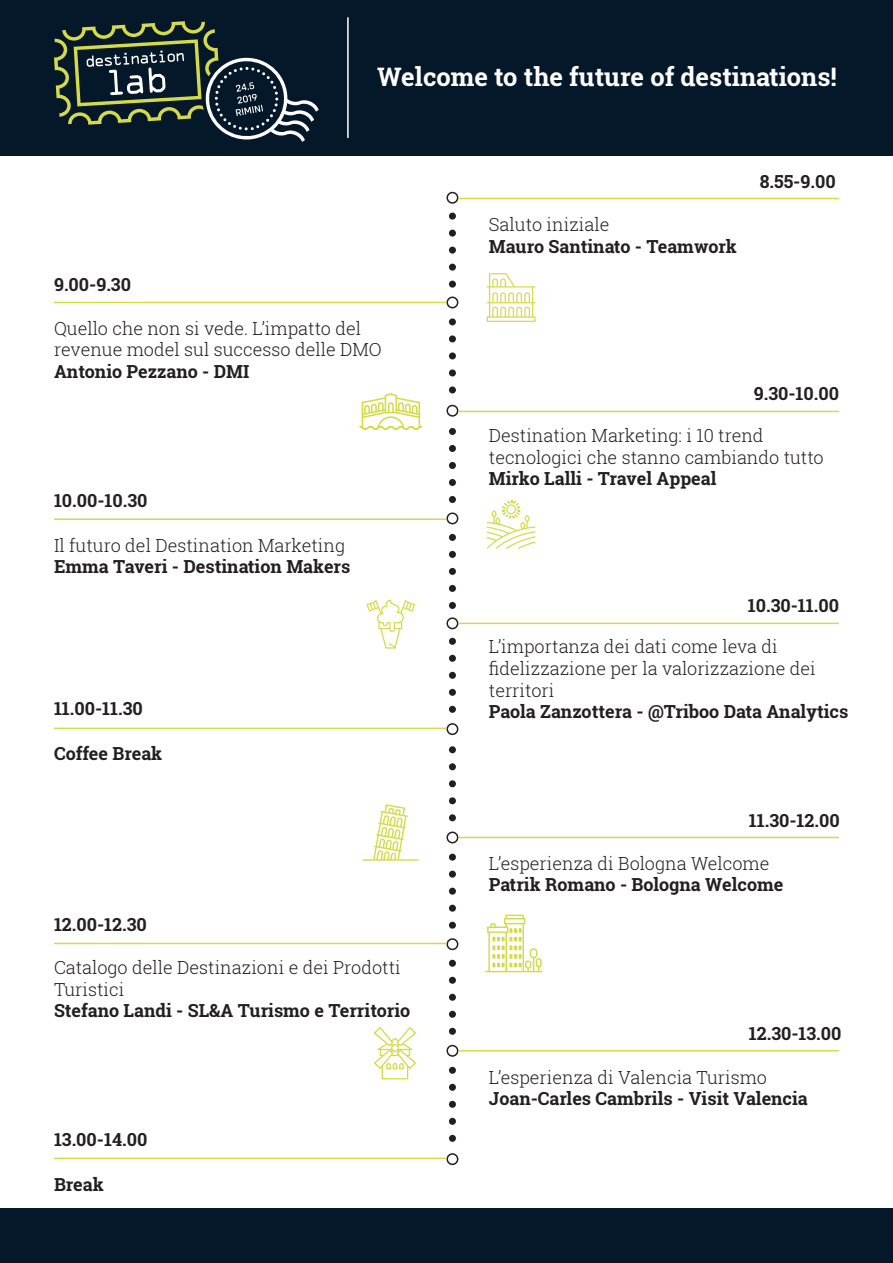
<style>
.page{position:relative;width:893px;height:1263px;background:#fff}
.page>*{position:absolute;margin:0;border:0;box-sizing:border-box;transform-origin:0 0}
.t1{font:700 25.5px "Roboto Slab";color:#fff}
.t2{font:300 18px/21.6px "Roboto Slab";color:#231f20}
.t3{font:700 18px "Roboto Slab";color:#231f20}
</style>
<div class="page">
<div style="left:446px;top:296px;width:12px;height:12px;border:2px solid #231f20;border-radius:50%"></div>
<div style="left:446px;top:405px;width:12px;height:12px;border:2px solid #231f20;border-radius:50%"></div>
<div style="left:446px;top:192px;width:12px;height:12px;border:2px solid #231f20;border-radius:50%"></div>
<div style="left:446px;top:512px;width:12px;height:12px;border:2px solid #231f20;border-radius:50%"></div>
<div style="left:446px;top:617px;width:12px;height:12px;border:2px solid #231f20;border-radius:50%"></div>
<div style="left:446px;top:831px;width:12px;height:12px;border:2px solid #231f20;border-radius:50%"></div>
<div style="left:446px;top:1045px;width:12px;height:12px;border:2px solid #231f20;border-radius:50%"></div>
<div style="left:446px;top:723px;width:12px;height:12px;border:2px solid #231f20;border-radius:50%"></div>
<div style="left:446px;top:938px;width:12px;height:12px;border:2px solid #231f20;border-radius:50%"></div>
<div style="left:446px;top:1153px;width:12px;height:12px;border:2px solid #231f20;border-radius:50%"></div>
<div style="left:449px;top:318px;width:7px;height:7px;background:#231f20;border-radius:50%"></div>
<div style="left:449px;top:213px;width:7px;height:7px;background:#231f20;border-radius:50%"></div>
<div style="left:449px;top:428px;width:7px;height:7px;background:#231f20;border-radius:50%"></div>
<div style="left:449px;top:534px;width:7px;height:7px;background:#231f20;border-radius:50%"></div>
<div style="left:449px;top:638px;width:7px;height:7px;background:#231f20;border-radius:50%"></div>
<div style="left:449px;top:746px;width:7px;height:7px;background:#231f20;border-radius:50%"></div>
<div style="left:449px;top:854px;width:7px;height:7px;background:#231f20;border-radius:50%"></div>
<div style="left:449px;top:960px;width:7px;height:7px;background:#231f20;border-radius:50%"></div>
<div style="left:449px;top:1067px;width:7px;height:7px;background:#231f20;border-radius:50%"></div>
<div style="left:449px;top:335px;width:7px;height:7px;background:#231f20;border-radius:50%"></div>
<div style="left:449px;top:230px;width:7px;height:7px;background:#231f20;border-radius:50%"></div>
<div style="left:449px;top:445px;width:7px;height:7px;background:#231f20;border-radius:50%"></div>
<div style="left:449px;top:551px;width:7px;height:7px;background:#231f20;border-radius:50%"></div>
<div style="left:449px;top:655px;width:7px;height:7px;background:#231f20;border-radius:50%"></div>
<div style="left:449px;top:763px;width:7px;height:7px;background:#231f20;border-radius:50%"></div>
<div style="left:449px;top:871px;width:7px;height:7px;background:#231f20;border-radius:50%"></div>
<div style="left:449px;top:977px;width:7px;height:7px;background:#231f20;border-radius:50%"></div>
<div style="left:449px;top:1084px;width:7px;height:7px;background:#231f20;border-radius:50%"></div>
<div style="left:449px;top:352px;width:7px;height:7px;background:#231f20;border-radius:50%"></div>
<div style="left:449px;top:247px;width:7px;height:7px;background:#231f20;border-radius:50%"></div>
<div style="left:449px;top:462px;width:7px;height:7px;background:#231f20;border-radius:50%"></div>
<div style="left:449px;top:568px;width:7px;height:7px;background:#231f20;border-radius:50%"></div>
<div style="left:449px;top:672px;width:7px;height:7px;background:#231f20;border-radius:50%"></div>
<div style="left:449px;top:780px;width:7px;height:7px;background:#231f20;border-radius:50%"></div>
<div style="left:449px;top:888px;width:7px;height:7px;background:#231f20;border-radius:50%"></div>
<div style="left:449px;top:994px;width:7px;height:7px;background:#231f20;border-radius:50%"></div>
<div style="left:449px;top:1101px;width:7px;height:7px;background:#231f20;border-radius:50%"></div>
<div style="left:449px;top:369px;width:7px;height:7px;background:#231f20;border-radius:50%"></div>
<div style="left:449px;top:264px;width:7px;height:7px;background:#231f20;border-radius:50%"></div>
<div style="left:449px;top:479px;width:7px;height:7px;background:#231f20;border-radius:50%"></div>
<div style="left:449px;top:585px;width:7px;height:7px;background:#231f20;border-radius:50%"></div>
<div style="left:449px;top:689px;width:7px;height:7px;background:#231f20;border-radius:50%"></div>
<div style="left:449px;top:797px;width:7px;height:7px;background:#231f20;border-radius:50%"></div>
<div style="left:449px;top:905px;width:7px;height:7px;background:#231f20;border-radius:50%"></div>
<div style="left:449px;top:1011px;width:7px;height:7px;background:#231f20;border-radius:50%"></div>
<div style="left:449px;top:1118px;width:7px;height:7px;background:#231f20;border-radius:50%"></div>
<div style="left:449px;top:386px;width:7px;height:7px;background:#231f20;border-radius:50%"></div>
<div style="left:449px;top:281px;width:7px;height:7px;background:#231f20;border-radius:50%"></div>
<div style="left:449px;top:496px;width:7px;height:7px;background:#231f20;border-radius:50%"></div>
<div style="left:449px;top:602px;width:7px;height:7px;background:#231f20;border-radius:50%"></div>
<div style="left:449px;top:706px;width:7px;height:7px;background:#231f20;border-radius:50%"></div>
<div style="left:449px;top:814px;width:7px;height:7px;background:#231f20;border-radius:50%"></div>
<div style="left:449px;top:922px;width:7px;height:7px;background:#231f20;border-radius:50%"></div>
<div style="left:449px;top:1028px;width:7px;height:7px;background:#231f20;border-radius:50%"></div>
<div style="left:449px;top:1135px;width:7px;height:7px;background:#231f20;border-radius:50%"></div>
<hr style="left:54px;top:302px;width:392px;height:1px;background:#d5db47">
<hr style="left:458px;top:411px;width:381px;height:1px;background:#d5db47">
<hr style="left:458px;top:198px;width:381px;height:1px;background:#d5db47">
<hr style="left:458px;top:623px;width:381px;height:1px;background:#d5db47">
<hr style="left:458px;top:837px;width:381px;height:1px;background:#d5db47">
<hr style="left:458px;top:1050px;width:381px;height:1px;background:#d5db47">
<hr style="left:54px;top:518px;width:392px;height:2px;background:#d5db47">
<hr style="left:54px;top:728px;width:392px;height:1px;background:#d5db47">
<hr style="left:54px;top:943px;width:392px;height:1px;background:#d5db47">
<hr style="left:54px;top:1158px;width:392px;height:1px;background:#d5db47">
<svg style="left:487px;top:273px;width:49px;height:49px"></svg>
<svg style="left:359px;top:393px;width:63px;height:37px"></svg>
<svg style="left:487px;top:500px;width:49px;height:49px"></svg>
<svg style="left:366px;top:600px;width:49px;height:48px"></svg>
<svg style="left:363px;top:804px;width:56px;height:57px"></svg>
<svg style="left:485px;top:915px;width:58px;height:57px"></svg>
<svg style="left:374px;top:1027px;width:42px;height:52px"></svg>
<div style="left:0;top:0;width:893px;height:155px;background:#051829"></div>
<div style="left:0;top:1209px;width:893px;height:54px;background:#051829"></div>
<svg style="left:54px;top:21px;width:265px;height:121px"></svg>
<hr style="left:347px;top:17px;width:2px;height:121px;background:#fff">
<h1 class="t1" style="left:377px;top:59px;width:461px">Welcome to the future of destinations!</h1>
<p class="t3" style="left:54px;top:272px;width:79px">9.00-9.30</p>
<p class="t2" style="left:54px;top:317px;width:329px">Quello che non si vede. L’impatto del revenue model sul successo delle DMO</p>
<p class="t3" style="left:54px;top:359px;width:197px">Antonio Pezzano - DMI</p>
<p class="t3" style="left:54px;top:488px;width:95px">10.00-10.30</p>
<p class="t2" style="left:54px;top:534px;width:293px">Il futuro del Destination Marketing</p>
<p class="t3" style="left:54px;top:554px;width:298px">Emma Taveri - Destination Makers</p>
<p class="t3" style="left:54px;top:696px;width:90px">11.00-11.30</p>
<p class="t3" style="left:54px;top:741px;width:110px">Coffee Break</p>
<p class="t3" style="left:54px;top:912px;width:94px">12.00-12.30</p>
<p class="t2" style="left:54px;top:956px;width:348px">Catalogo delle Destinazioni e dei Prodotti<br>Turistici</p>
<p class="t3" style="left:54px;top:998px;width:358px">Stefano Landi - SL&amp;A Turismo e Territorio</p>
<p class="t3" style="left:54px;top:1126px;width:95px">13.00-14.00</p>
<p class="t3" style="left:54px;top:1172px;width:51px">Break</p>
<p class="t2" style="left:489px;top:214px;width:122px">Saluto iniziale</p>
<p class="t3" style="left:489px;top:234px;width:249px">Mauro Santinato - Teamwork</p>
<p class="t3" style="left:760px;top:170px;width:77px">8.55-9.00</p>
<p class="t3" style="left:754px;top:381px;width:87px">9.30-10.00</p>
<p class="t2" style="left:489px;top:424px;width:336px">Destination Marketing: i 10 trend tecnologici che stanno cambiando tutto</p>
<p class="t3" style="left:489px;top:466px;width:229px">Mirko Lalli - Travel Appeal</p>
<p class="t3" style="left:748px;top:593px;width:93px">10.30-11.00</p>
<p class="t2" style="left:489px;top:636px;width:328px">L’importanza dei dati come leva di fidelizzazione per la valorizzazione dei territori</p>
<p class="t3" style="left:489px;top:699px;width:361px">Paola Zanzottera - @Triboo Data Analytics</p>
<p class="t3" style="left:749px;top:808px;width:92px">11.30-12.00</p>
<p class="t2" style="left:489px;top:852px;width:282px">L’esperienza di Bologna Welcome</p>
<p class="t3" style="left:489px;top:872px;width:296px">Patrik Romano - Bologna Welcome</p>
<p class="t3" style="left:749px;top:1021px;width:94px">12.30-13.00</p>
<p class="t2" style="left:489px;top:1066px;width:280px">L’esperienza di Valencia Turismo</p>
<p class="t3" style="left:489px;top:1086px;width:320px">Joan-Carles Cambrils - Visit Valencia</p>
</div>
